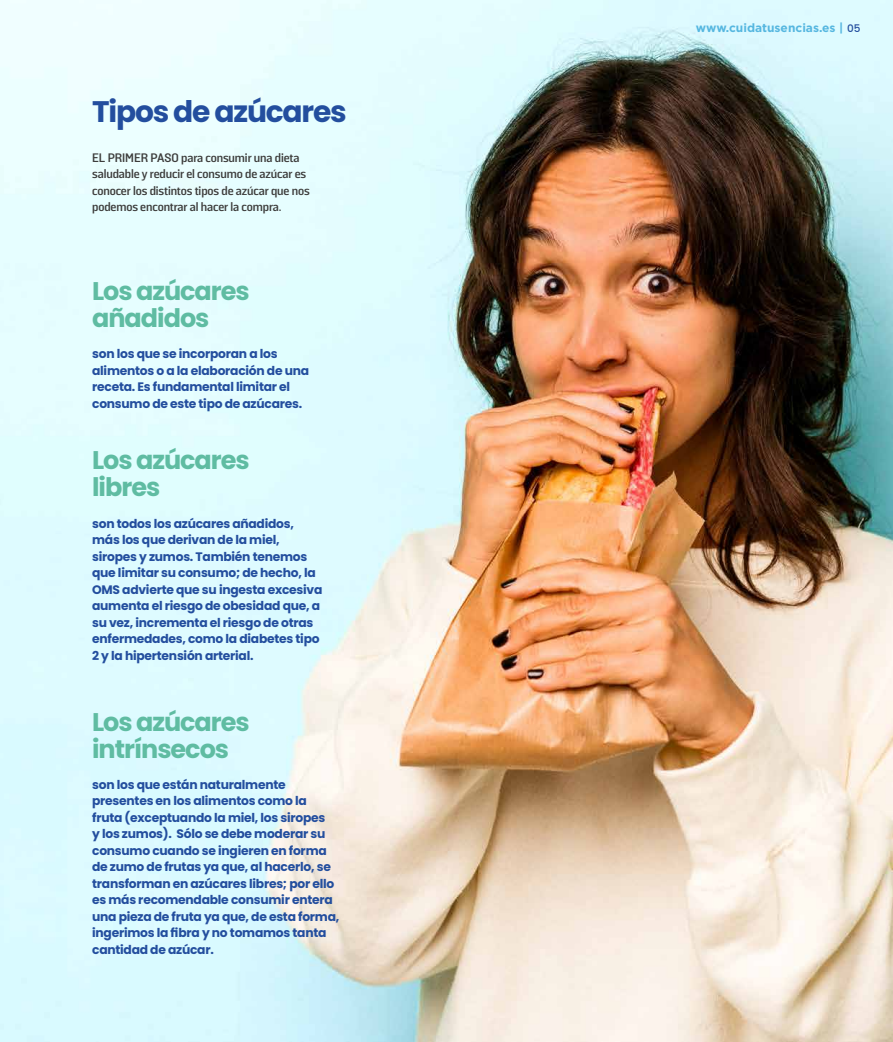
<style>
.page{position:relative;width:893px;height:1042px;background:#fff}
.page>*{position:absolute;margin:0;border:0;box-sizing:border-box;transform-origin:0 0}
.t1{font:700 29.7px "Poppins";letter-spacing:-.04em;color:#234e9e}
.t2{font:700 25.5px/27px "Poppins";letter-spacing:-.04em;color:#5fbca2}
.t3{font:700 12.3px/16.5px "Poppins";letter-spacing:-.02em;color:#234e9e}
.t4{font:700 12.3px/16.5px "Solido";letter-spacing:-.01em;color:#3c3c3b}
.t5{font:700 12px "Gotham HTF";color:#56b7e0}
.s1{font-family:"Poppins";font-weight:500;font-size:10.5px;color:#234e9e}
</style>
<div class="page">
<img style="left:0;top:0;width:893px;height:1042px">
<h1 class="t1" style="left:92px;top:94px;width:256px">Tipos de azúcares</h1>
<p class="t4" style="left:92px;top:150px;width:219px">EL PRIMER PASO para consumir una dieta saludable y reducir el consumo de azúcar es conocer los distintos tipos de azúcar que nos podemos encontrar al hacer la compra.</p>
<h2 class="t2" style="left:92px;top:277px;width:159px">Los azúcares añadidos</h2>
<p class="t3" style="left:92px;top:346px;width:219px">son los que se incorporan a los alimentos o a la elaboración de una receta. Es fundamental limitar el consumo de este tipo de azúcares.</p>
<h2 class="t2" style="left:92px;top:447px;width:159px">Los azúcares libres</h2>
<p class="t3" style="left:92px;top:515px;width:232px">son todos los azúcares añadidos, más los que derivan de la miel, siropes y zumos. También tenemos que limitar su consumo; de hecho, la OMS advierte que su ingesta excesiva aumenta el riesgo de obesidad que, a su vez, incrementa el riesgo de otras enfermedades, como la diabetes tipo 2 y la hipertensión arterial.</p>
<h2 class="t2" style="left:92px;top:709px;width:159px">Los azúcares intrínsecos</h2>
<p class="t3" style="left:92px;top:776px;width:249px">son los que están naturalmente presentes en los alimentos como la fruta (exceptuando la miel, los siropes<br>y los zumos). Sólo se debe moderar su consumo cuando se ingieren en forma de zumo de frutas ya que, al hacerlo, se transforman en azúcares libres; por ello es más recomendable consumir entera una pieza de fruta ya que, de esta forma, ingerimos la fibra y no tomamos tanta cantidad de azúcar.</p>
<p class="t5" style="left:696px;top:21px;width:166px">www.cuidatusencias.es | <span class="s1">05</span></p>
</div>
